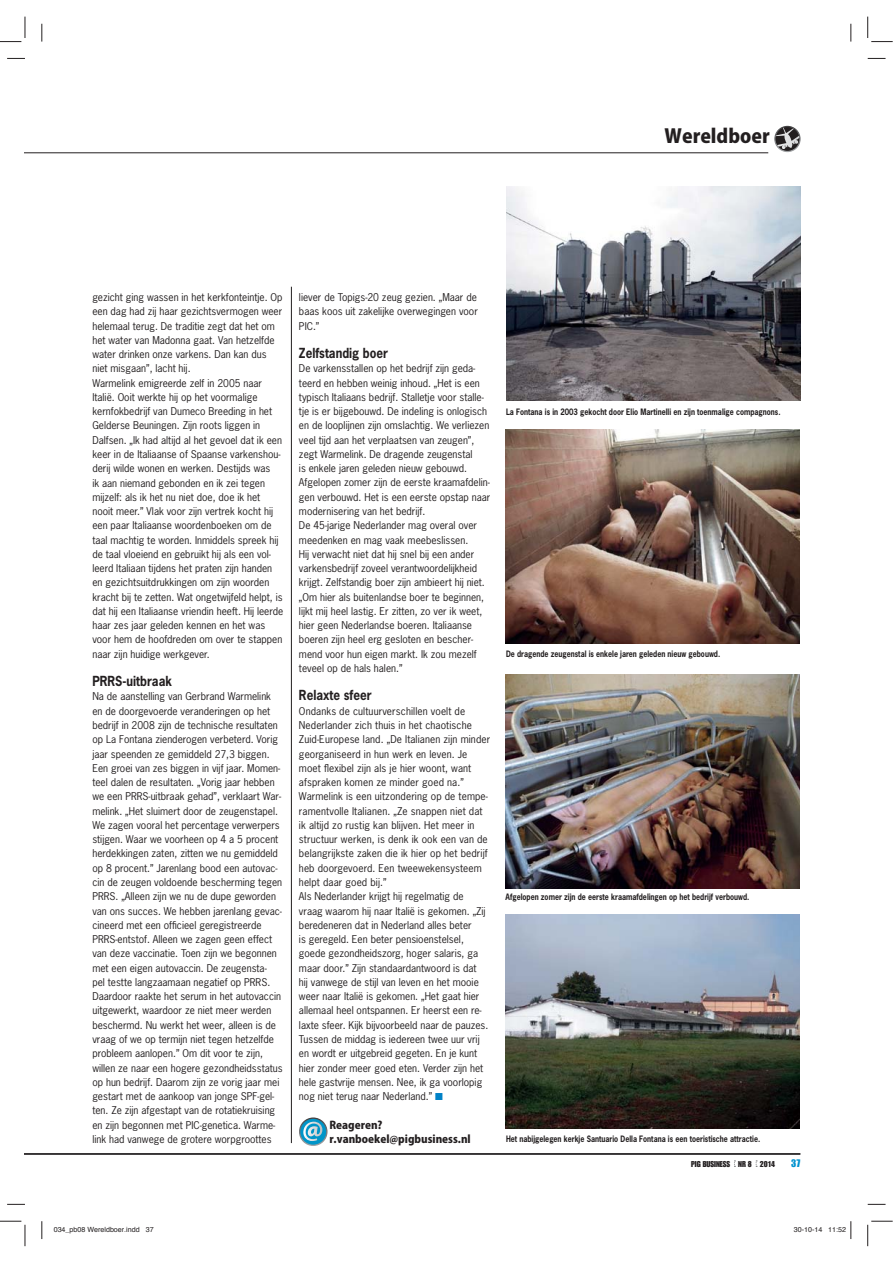
<style>
.page{position:relative;width:893px;height:1263px;background:#fff}
.page>*{position:absolute;margin:0;border:0;box-sizing:border-box;transform-origin:0 0}
.t1{font:19.05px "Koz Go Pro Heavy 90 msp RKSJ H";color:#231f20}
.t2{font:700 13.05px "News Gothic Std";color:#231f20;scale:.9 1}
.t3{font:10.65px/14.2px "Koz Go Pro Heavy 90 msp RKSJ H";color:#231f20}
.t4{font:10.65px "Impact LT Std";color:#0092cf}
.t5{font:10.05px/14.2px "News Gothic Std";color:#231f20}
.t6{font:700 8.25px "News Gothic Std";color:#231f20;scale:.85 1}
.t7{font:8.25px "Impact LT Std";color:#231f20}
.t8{font:7.2px "Helvetica";color:#231f20}
.s1{color:#0082c7}
</style>
<div class="page">
<svg style="left:774px;top:126px;width:26px;height:26px"></svg>
<hr style="left:25px;top:1154px;width:775px;height:1px;background:#231f20">
<hr style="left:25px;top:153px;width:743px;height:1px;background:#231f20">
<svg style="left:299px;top:1117px;width:28px;height:29px"></svg>
<hr style="left:291px;top:287px;width:1px;height:856px;background:#231f20">
<img style="left:505px;top:429px;width:295px;height:214px">
<img style="left:506px;top:187px;width:295px;height:214px">
<img style="left:505px;top:674px;width:294px;height:214px">
<img style="left:506px;top:915px;width:294px;height:214px">
<svg style="left:7px;top:58px;width:18px;height:1px"></svg>
<svg style="left:868px;top:58px;width:17px;height:1px"></svg>
<svg style="left:7px;top:1204px;width:18px;height:1px"></svg>
<svg style="left:868px;top:1204px;width:17px;height:1px"></svg>
<svg style="left:41px;top:24px;width:2px;height:18px"></svg>
<svg style="left:41px;top:1221px;width:2px;height:18px"></svg>
<svg style="left:850px;top:24px;width:1px;height:18px"></svg>
<svg style="left:0;top:17px;width:26px;height:25px"></svg>
<svg style="left:0;top:1221px;width:26px;height:25px"></svg>
<svg style="left:867px;top:17px;width:26px;height:25px"></svg>
<svg style="left:867px;top:1221px;width:26px;height:25px"></svg>
<svg style="left:850px;top:1221px;width:1px;height:18px"></svg>
<h1 class="t1" style="left:664px;top:129px;width:107px">Wereldboer</h1>
<p class="t5" style="left:92px;top:291px;width:192px">gezicht ging wassen in het kerkfonteintje. Op een dag had zij haar gezichtsvermogen weer helemaal terug. De traditie zegt dat het om het water van Madonna gaat. Van hetzelfde water drinken onze varkens. Dan kan dus niet misgaan”, lacht hij.<br>Warmelink emigreerde zelf in 2005 naar Italië. Ooit werkte hij op het voormalige kernfokbedrijf van Dumeco Breeding in het Gelderse Beuningen. Zijn roots liggen in Dalfsen. „Ik had altijd al het gevoel dat ik een keer in de Italiaanse of Spaanse varkenshou&shy;derij wilde wonen en werken. Destijds was<br>ik aan niemand gebonden en ik zei tegen mijzelf: als ik het nu niet doe, doe ik het nooit meer.” Vlak voor zijn vertrek kocht hij een paar Italiaanse woordenboeken om de taal machtig te worden. Inmiddels spreek hij de taal vloeiend en gebruikt hij als een vol&shy;leerd Italiaan tijdens het praten zijn handen en gezichtsuitdrukkingen om zijn woorden kracht bij te zetten. Wat ongetwijfeld helpt, is dat hij een Italiaanse vriendin heeft. Hij leerde haar zes jaar geleden kennen en het was voor hem de hoofdreden om over te stappen naar zijn huidige werkgever.</p>
<p class="t2" style="left:92px;top:676px;width:90px">PRRS-uitbraak</p>
<p class="t5" style="left:92px;top:690px;width:192px">Na de aanstelling van Gerbrand Warmelink en de doorgevoerde veranderingen op het bedrijf in 2008 zijn de technische resultaten op La Fontana zienderogen verbeterd. Vorig jaar speenden ze gemiddeld 27,3 biggen.<br>Een groei van zes biggen in vijf jaar. Momen&shy;teel dalen de resultaten. „Vorig jaar hebben we een PRRS-uitbraak gehad”, verklaart War&shy;melink. „Het sluimert door de zeugenstapel.<br>We zagen vooral het percentage verwerpers stijgen. Waar we voorheen op 4 a 5 procent herdekkingen zaten, zitten we nu gemiddeld op 8 procent.” Jarenlang bood een autovac&shy;cin de zeugen voldoende bescherming tegen PRRS. „Alleen zijn we nu de dupe geworden van ons succes. We hebben jarenlang gevac&shy;cineerd met een officieel geregistreerde PRRS-entstof. Alleen we zagen geen effect van deze vaccinatie. Toen zijn we begonnen met een eigen autovaccin. De zeugensta-<br>pel testte langzaamaan negatief op PRRS.<br>Daardoor raakte het serum in het autovaccin uitgewerkt, waardoor ze niet meer werden beschermd. Nu werkt het weer, alleen is de vraag of we op termijn niet tegen hetzelfde probleem aanlopen.” Om dit voor te zijn, willen ze naar een hogere gezondheidsstatus op hun bedrijf. Daarom zijn ze vorig jaar mei gestart met de aankoop van jonge SPF-gel&shy;ten. Ze zijn afgestapt van de rotatiekruising en zijn begonnen met PIC-genetica. Warme&shy;link had vanwege de grotere worpgroottes</p>
<p class="t5" style="left:299px;top:291px;width:180px;text-align:justify">liever de Topigs-20 zeug gezien. „Maar de baas koos uit zakelijke overwegingen voor PIC.”</p>
<p class="t2" style="left:299px;top:348px;width:101px">Zelfstandig boer</p>
<p class="t5" style="left:299px;top:362px;width:193px">De varkensstallen op het bedrijf zijn geda&shy;teerd en hebben weinig inhoud. „Het is een typisch Italiaans bedrijf. Stalletje voor stalle&shy;tje is er bijgebouwd. De indeling is onlogisch en de looplijnen zijn omslachtig. We verliezen veel tijd aan het verplaatsen van zeugen”, zegt Warmelink. De dragende zeugenstal<br>is enkele jaren geleden nieuw gebouwd.<br>Afgelopen zomer zijn de eerste kraamafdelin&shy;gen verbouwd. Het is een eerste opstap naar modernisering van het bedrijf.<br>De 45-jarige Nederlander mag overal over meedenken en mag vaak meebeslissen.<br>Hij verwacht niet dat hij snel bij een ander varkensbedrijf zoveel verantwoordelijkheid krijgt. Zelfstandig boer zijn ambieert hij niet. „Om hier als buitenlandse boer te beginnen, lijkt mij heel lastig. Er zitten, zo ver ik weet, hier geen Nederlandse boeren. Italiaanse boeren zijn heel erg gesloten en bescher&shy;mend voor hun eigen markt. Ik zou mezelf teveel op de hals halen.”</p>
<p class="t2" style="left:299px;top:690px;width:82px">Relaxte sfeer</p>
<p class="t5" style="left:299px;top:705px;width:193px">Ondanks de cultuurverschillen voelt de Nederlander zich thuis in het chaotische Zuid-Europese land. „De Italianen zijn minder georganiseerd in hun werk en leven. Je moet flexibel zijn als je hier woont, want afspraken komen ze minder goed na.” Warmelink is een uitzondering op de tempe&shy;ramentvolle Italianen. „Ze snappen niet dat ik altijd zo rustig kan blijven. Het meer in structuur werken, is denk ik ook een van de belangrijkste zaken die ik hier op het bedrijf heb doorgevoerd. Een tweewekensysteem helpt daar goed bij.”<br>Als Nederlander krijgt hij regelmatig de<br>vraag waarom hij naar Italië is gekomen. „Zij beredeneren dat in Nederland alles beter<br>is geregeld. Een beter pensioenstelsel, goede gezondheidszorg, hoger salaris, ga maar door.” Zijn standaardantwoord is dat<br>hij vanwege de stijl van leven en het mooie weer naar Italië is gekomen. „Het gaat hier allemaal heel ontspannen. Er heerst een re&shy;laxte sfeer. Kijk bijvoorbeeld naar de pauzes.<br>Tussen de middag is iedereen twee uur vrij en wordt er uitgebreid gegeten. En je kunt hier zonder meer goed eten. Verder zijn het hele gastvrije mensen. Nee, ik ga voorlopig nog niet terug naar Nederland.” <span class="s1">■</span></p>
<p class="t3" style="left:329px;top:1119px;width:143px">Reageren? r.vanboekel@pigbusiness.nl</p>
<p class="t6" style="left:506px;top:409px;width:324px">La Fontana is in 2003 gekocht door Elio Martinelli en zijn toenmalige compagnons.</p>
<p class="t6" style="left:506px;top:651px;width:253px">De dragende zeugenstal is enkele jaren geleden nieuw gebouwd.</p>
<p class="t6" style="left:506px;top:894px;width:288px">Afgelopen zomer zijn de eerste kraamafdelingen op het bedrijf verbouwd.</p>
<p class="t6" style="left:506px;top:1136px;width:301px">Het nabijgelegen kerkje Santuario Della Fontana is een toeristische attractie.</p>
<p class="t7" style="left:691px;top:1159px;width:85px">PIG BUSINESS NR 8 2014</p>
<p class="t4" style="left:791px;top:1157px;width:11px">37</p>
<p class="t8" style="left:54px;top:1226px;width:101px">034_pb08 Wereldboer.indd 37</p>
<p class="t8" style="left:794px;top:1226px;width:54px">30-10-14 11:52</p>
</div>
